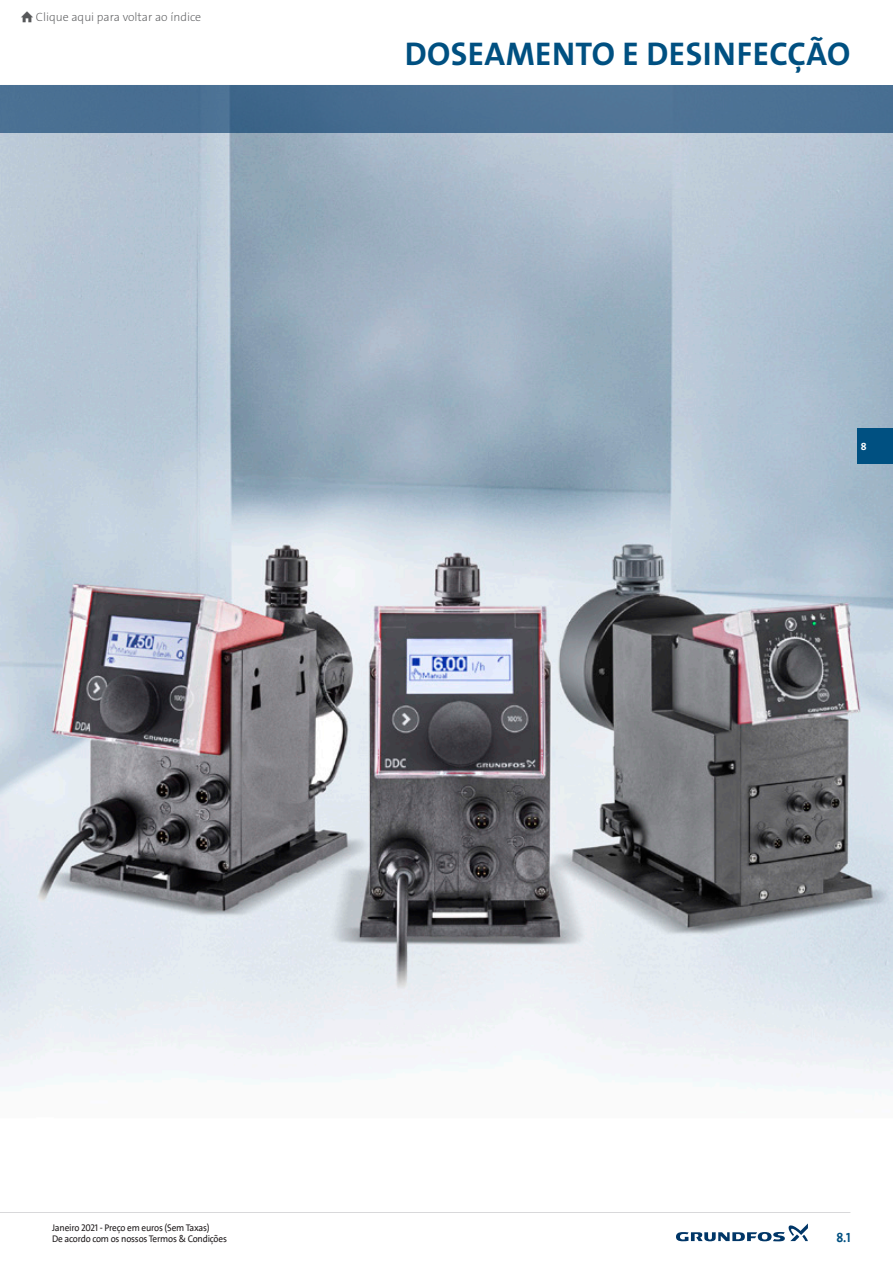
<style>
.page{position:relative;width:893px;height:1263px;background:#fff}
.page>*{position:absolute;margin:0;border:0;box-sizing:border-box;transform-origin:0 0}
.Grand_titre_droite{font:33px "Grundfos The Sans V2 OT 7 B";letter-spacing:.015em;color:#005081}
.t1{font:700 13.5px "Grundfos The Sans V2";color:#005081;scale:.92 1}
.t2{font:12px "Grundfos The Sans V2 OT 2 XL";color:#57585a}
.t3{font:10.5px "Grundfos The Sans V2 OT 7 B";color:#fff}
.t4{font:9.75px/10.5px "Grundfos The Sans V2";letter-spacing:-.02em;color:#231f20;scale:.95 1}
</style>
<div class="page">
<hr style="left:0;top:1212px;width:850px;height:1px;background:#d1d2d4">
<svg style="left:676px;top:1223px;width:132px;height:18px"></svg>
<img style="left:0;top:133px;width:893px;height:963px">
<div style="left:858px;top:428px;width:35px;height:35px;background:#005081"></div>
<div style="left:0;top:85px;width:893px;height:48px;background:#4a7093"></div>
<p class="t2" style="left:36px;top:10px;width:167px">Clique aqui para voltar ao índice</p>
<p class="Grand_titre_droite" style="left:405px;top:33px;width:447px">DOSEAMENTO E DESINFECÇÃO</p>
<p class="t3" style="left:861px;top:439px;width:7px">8</p>
<p class="t4" style="left:52px;top:1223px;width:186px">Janeiro 2021 - Preço em euros (Sem Taxas)<br>De acordo com os nossos Termos &amp; Condições</p>
<h2 class="t1" style="left:836px;top:1228px;width:17px">8.1</h2>
</div>
